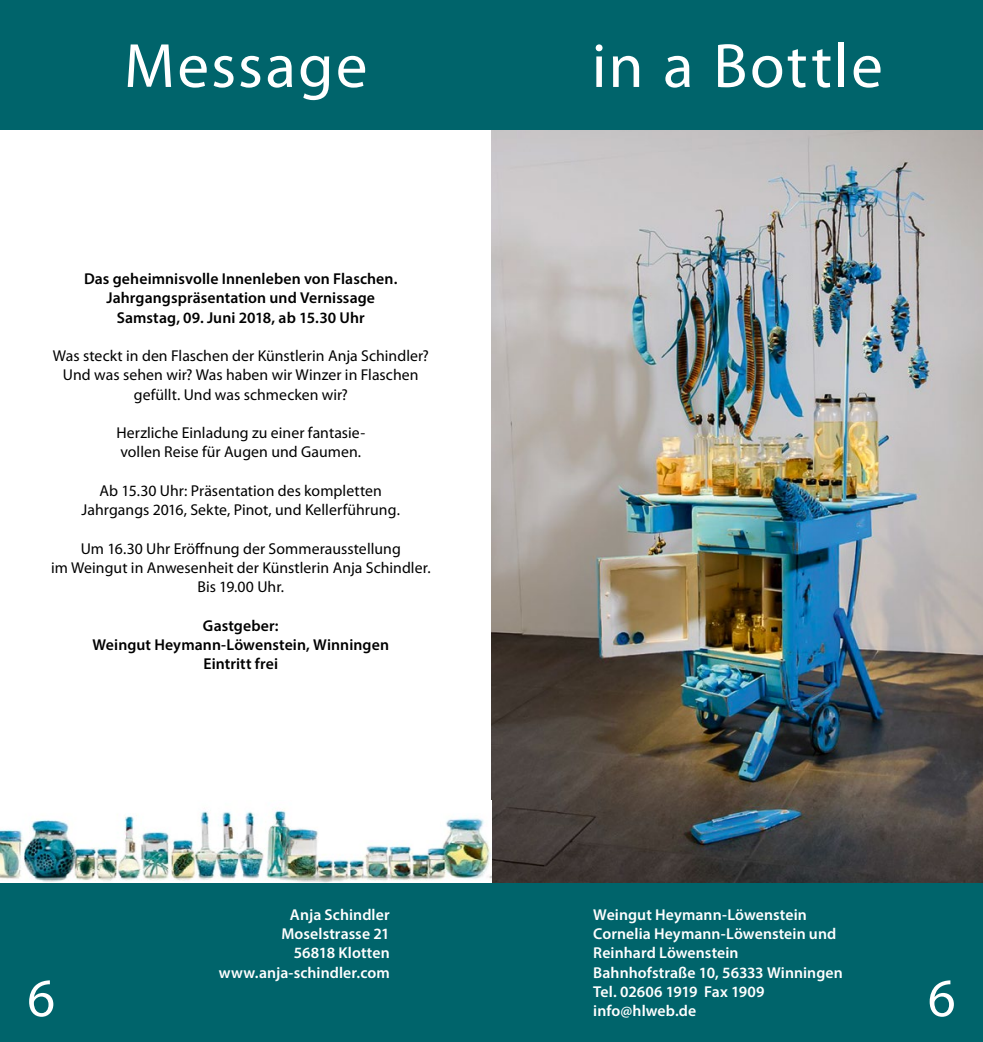
<style>
.page{position:relative;width:983px;height:1042px;background:#fff}
.page>*{position:absolute;margin:0;border:0;box-sizing:border-box;transform-origin:0 0}
.t1{font:63px "Myriad Pro";letter-spacing:.035em;color:#fff}
.t2{font:54.25px "Myriad Pro";color:#fff}
.t3{font:15.75px/19.2px "Myriad Pro";letter-spacing:.005em;color:#000;text-align:center}
.t4{font:600 15.75px/19.2px "Myriad Pro";letter-spacing:.005em;color:#fff;text-align:right}
.t5{font:600 15.75px/19.2px "Myriad Pro";letter-spacing:.005em;color:#000;text-align:center}
</style>
<div class="page">
<img style="left:491px;top:129px;width:491px;height:754px">
<img style="left:0;top:810px;width:491px;height:73px">
<div style="left:0;top:883px;width:982px;height:159px;background:#00646b"></div>
<div style="left:0;top:0;width:982px;height:129px;background:#00646b"></div>
<h1 class="t1" style="left:124px;top:27px;width:245px">Message</h1>
<h1 class="t1" style="left:591px;top:27px;width:292px">in a Bottle</h1>
<p class="t5" style="left:84px;top:269px;width:315px">Das geheimnisvolle Innenleben von Flaschen.<br>Jahrgangspräsentation und Vernissage<br>Samstag, 09. Juni 2018, ab 15.30 Uhr</p>
<p class="t3" style="left:53px;top:346px;width:377px">Was steckt in den Flaschen der Künstlerin Anja Schindler?<br>Und was sehen wir? Was haben wir Winzer in Flaschen gefüllt. Und was schmecken wir?</p>
<p class="t3" style="left:116px;top:423px;width:250px;text-align:left">Herzliche Einladung zu einer fantasie&shy;vollen Reise für Augen und Gaumen.</p>
<p class="t3" style="left:82px;top:481px;width:320px">Ab 15.30 Uhr: Präsentation des kompletten<br>Jahrgangs 2016, Sekte, Pinot, und Kellerführung.</p>
<p class="t3" style="left:51px;top:538px;width:381px">Um 16.30 Uhr Eröffnung der Sommerausstellung<br>im Weingut in Anwesenheit der Künstlerin Anja Schindler.<br>Bis 19.00 Uhr.</p>
<p class="t5" style="left:92px;top:615px;width:298px">Gastgeber:<br>Weingut Heymann-Löwenstein, Winningen<br>Eintritt frei</p>
<h2 class="t2" style="left:27px;top:964px;width:29px">6</h2>
<p class="t4" style="left:219px;top:904px;width:172px">Anja Schindler<br>Moselstrasse 21<br>56818 Klotten www.anja-schindler.com</p>
<p class="t4" style="left:593px;top:904px;width:251px;text-align:left">Weingut Heymann-Löwenstein<br>Cornelia Heymann-Löwenstein und<br>Reinhard Löwenstein<br>Bahnhofstraße 10, 56333 Winningen<br>Tel. 02606 1919 Fax 1909 info@hlweb.de</p>
<h2 class="t2" style="left:927px;top:964px;width:29px">6</h2>
</div>
